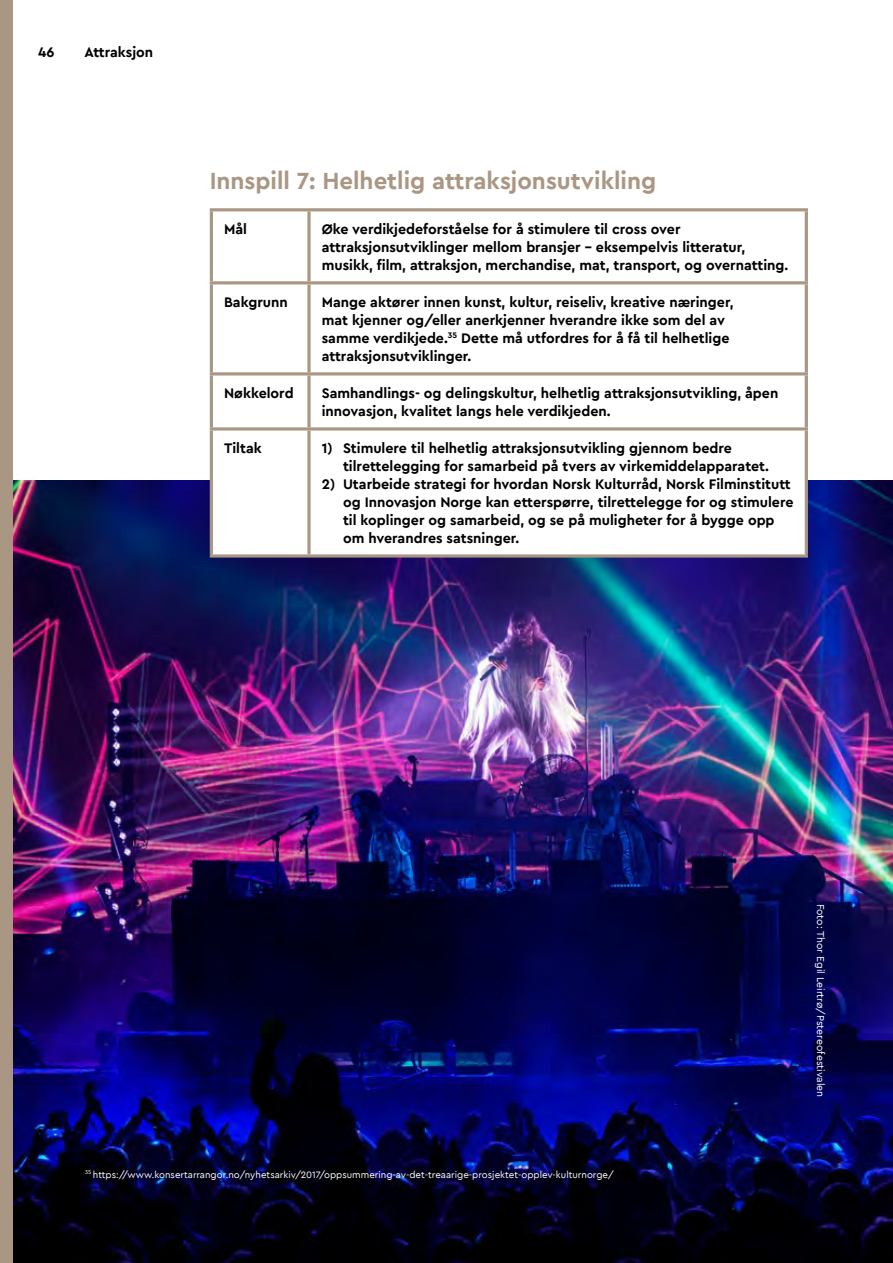
<style>
.page{position:relative;width:893px;height:1263px;background:#fff}
.page>*{position:absolute;margin:0;border:0;box-sizing:border-box;transform-origin:0 0}
.t1{font:700 24px "Cera PRO";color:#aa9783}
.t2{font:700 14.25px/18px "Cera PRO";color:#000}
.t3{font:10.5px "Cera PRO";color:#fff}
.t4{font:9.75px "Cera PRO";color:#fff}
</style>
<div class="page">
<img style="left:13px;top:481px;width:880px;height:782px">
<svg style="left:213px;top:375px;width:592px;height:179px"></svg>
<hr style="left:210px;top:208px;width:99px;height:3px;background:#aa9783">
<hr style="left:210px;top:211px;width:3px;height:70px;background:#aa9783">
<hr style="left:309px;top:208px;width:499px;height:3px;background:#aa9783">
<svg style="left:307px;top:211px;width:4px;height:70px"></svg>
<hr style="left:805px;top:211px;width:3px;height:70px;background:#aa9783">
<hr style="left:210px;top:281px;width:99px;height:3px;background:#aa9783">
<hr style="left:210px;top:284px;width:3px;height:88px;background:#aa9783">
<hr style="left:309px;top:281px;width:499px;height:3px;background:#aa9783">
<svg style="left:307px;top:284px;width:4px;height:88px"></svg>
<hr style="left:805px;top:284px;width:3px;height:88px;background:#aa9783">
<hr style="left:210px;top:372px;width:99px;height:3px;background:#aa9783">
<hr style="left:210px;top:375px;width:3px;height:52px;background:#aa9783">
<hr style="left:309px;top:372px;width:499px;height:3px;background:#aa9783">
<svg style="left:307px;top:375px;width:4px;height:52px"></svg>
<hr style="left:805px;top:375px;width:3px;height:52px;background:#aa9783">
<hr style="left:210px;top:427px;width:99px;height:3px;background:#aa9783">
<hr style="left:210px;top:430px;width:3px;height:124px;background:#aa9783">
<hr style="left:309px;top:427px;width:499px;height:3px;background:#aa9783">
<svg style="left:307px;top:430px;width:4px;height:124px"></svg>
<hr style="left:805px;top:430px;width:3px;height:124px;background:#aa9783">
<svg style="left:210px;top:554px;width:99px;height:4px"></svg>
<svg style="left:309px;top:554px;width:499px;height:4px;background:#a3938c"></svg>
<div style="left:0;top:0;width:13px;height:1263px;background:#aa9783"></div>
<p class="t2" style="left:38px;top:43px;width:18px">46</p>
<p class="t2" style="left:84px;top:43px;width:70px">Attraksjon</p>
<h1 class="t1" style="left:210px;top:165px;width:448px">Innspill 7: Helhetlig attraksjonsutvikling</h1>
<p class="t2" style="left:224px;top:220px;width:24px">Mål</p>
<p class="t2" style="left:322px;top:220px;width:468px">Øke verdikjedeforståelse for å stimulere til cross over attraksjonsutviklinger mellom bransjer – eksempelvis litteratur, musikk, film, attraksjon, merchandise, mat, transport, og overnatting.</p>
<p class="t2" style="left:224px;top:293px;width:65px">Bakgrunn</p>
<p class="t2" style="left:322px;top:293px;width:413px">Mange aktører innen kunst, kultur, reiseliv, kreative næringer, mat kjenner og/eller anerkjenner hverandre ikke som del av samme verdikjede.<sup>35</sup> Dette må utfordres for å få til helhetlige attraksjonsutviklinger.</p>
<p class="t2" style="left:224px;top:384px;width:71px">Nøkkelord</p>
<p class="t2" style="left:322px;top:384px;width:458px">Samhandlings- og delingskultur, helhetlig attraksjonsutvikling, åpen innovasjon, kvalitet langs hele verdikjeden.</p>
<p class="t2" style="left:224px;top:439px;width:39px">Tiltak</p>
<p class="t2" style="left:343px;top:439px;width:428px;text-indent:-21px">1) Stimulere til helhetlig attraksjonsutvikling gjennom bedre tilrettelegging for samarbeid på tvers av virkemiddelapparatet.</p>
<p class="t2" style="left:343px;top:475px;width:452px;text-indent:-21px">2) Utarbeide strategi for hvordan Norsk Kulturråd, Norsk Filminstitutt og Innovasjon Norge kan etterspørre, tilrettelegge for og stimulere til koplinger og samarbeid, og se på muligheter for å bygge opp om hverandres satsninger.</p>
<p class="t4" style="left:85px;top:1168px;width:530px"><sup>35</sup> https://www.konsertarrangor.no/nyhetsarkiv/2017/oppsummering-av-det-treaarige-prosjektet-opplev-kulturnorge/</p>
<p class="t3" style="left:827px;top:904px;width:195px;rotate:90deg">Foto: Thor Egil Leirtrø/Pstereofestivalen</p>
</div>
